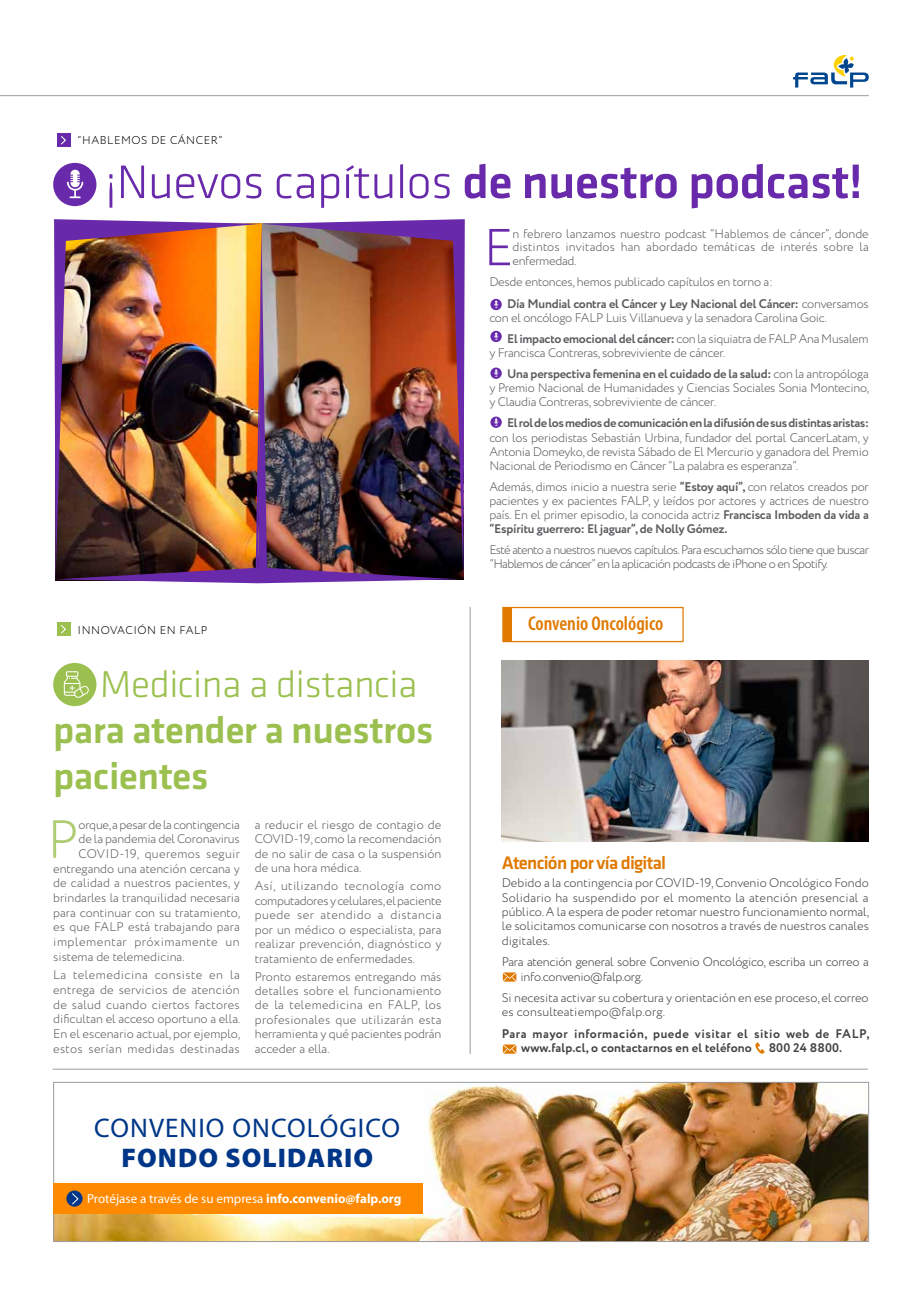
<style>
.page{position:relative;width:922px;height:1294px;background:#fff}
.page>*{position:absolute;margin:0;border:0;box-sizing:border-box;transform-origin:0 0}
.t1{font:300 53.62px "Circe";color:#b0cd74}
.t2{font:300 51.75px "Circe";color:#682aaa}
.t3{font:500 48.75px "Klavika";letter-spacing:-.015em;color:#682aaa}
.t4{font:500 38.75px/46.2px "Klavika";letter-spacing:-.015em;color:#9bc04f}
.t5{font:300 38.75px "Klavika";letter-spacing:-.015em;color:#9bc04f}
.t6{font:27px "Myriad Pro";letter-spacing:.04em;color:#003687}
.t7{font:900 27px "Myriad Pro";letter-spacing:.04em;color:#003687}
.t8{font:600 condensed 20px "Myriad Pro";color:#e07900}
.t9{font:500 18.75px "Klavika";letter-spacing:-.04em;color:#e07900}
.t10{font:13.12px "Myriad Pro";color:#fff}
.t11{font:300 12.5px/14.4px "Circe";letter-spacing:-.02em;color:#5b5b5f;text-align:justify}
.t12{font:300 12.5px/14.4px "Circe";color:#433f40;text-align:justify}
.t13{font:300 12.5px/14.1px "Circe";letter-spacing:-.05em;color:#5b5b5f}
.t14{font:700 12.5px/14.4px "Circe";letter-spacing:.025em;color:#433f40}
.t15{font:300 12.5px "Circe";color:#5b5b5f}
.t16{font:300 12.5px/14.4px "Circe";letter-spacing:-.02em;color:#433f40}
.t17{font:700 12.5px "Circe";letter-spacing:-.035em;color:#5b5b5f}
.t18{font:300 12.5px "Circe";letter-spacing:.01em;color:#5b5b5f}
.t19{font:300 12.5px "Circe";letter-spacing:.005em;color:#5b5b5f}
.t20{font:300 12.5px "Circe";letter-spacing:.045em;color:#5b5b5f}
.t21{font:300 12.5px "Circe";letter-spacing:.025em;color:#5b5b5f}
.t22{font:300 11.25px "Circe";letter-spacing:.05em;color:#000}
.s1{font-weight:300}
.s2{font-weight:700}
</style>
<div class="page">
<svg style="left:793px;top:55px;width:75px;height:33px"></svg>
<hr style="left:0;top:95px;width:868px;height:1px;background:#9c9ba0">
<div style="left:53px;top:163px;width:43px;height:43px;background:#682aaa;border-radius:50%"></div>
<div style="left:57px;top:133px;width:13px;height:14px;background:#682aaa"></div>
<div style="left:57px;top:622px;width:13px;height:14px;background:#9bc04f"></div>
<svg style="left:61px;top:136px;width:5px;height:9px"></svg>
<svg style="left:61px;top:625px;width:5px;height:9px"></svg>
<img style="left:55px;top:1084px;width:811px;height:155px">
<div style="left:53px;top:1082px;width:815px;height:159px;border:1px solid #9c9ba0"></div>
<div style="left:54px;top:1183px;width:369px;height:30px;background:#ff8a00"></div>
<svg style="left:66px;top:1190px;width:17px;height:16px"></svg>
<svg style="left:71px;top:1191px;width:8px;height:14px"></svg>
<hr style="left:52px;top:1068px;width:815px;height:1px;background:#9c9ba0">
<svg style="left:67px;top:170px;width:16px;height:28px"></svg>
<svg style="left:490px;top:299px;width:11px;height:11px"></svg>
<svg style="left:494px;top:300px;width:4px;height:8px"></svg>
<div style="left:490px;top:331px;width:11px;height:11px;background:#682aaa;border-radius:50%"></div>
<svg style="left:494px;top:332px;width:4px;height:8px"></svg>
<svg style="left:490px;top:367px;width:11px;height:12px"></svg>
<svg style="left:494px;top:369px;width:4px;height:8px"></svg>
<svg style="left:490px;top:416px;width:11px;height:12px"></svg>
<svg style="left:494px;top:418px;width:4px;height:8px"></svg>
<img style="left:54px;top:219px;width:207px;height:360px">
<svg style="left:258px;top:225px;width:201px;height:358px;fill:#682aaa"></svg>
<img style="left:262px;top:219px;width:202px;height:360px">
<div style="left:53px;top:663px;width:43px;height:43px;background:#9bc04f;border-radius:50%"></div>
<hr style="left:469px;top:607px;width:1px;height:447px;background:#9c9ba0">
<svg style="left:64px;top:671px;width:25px;height:27px"></svg>
<div style="left:502px;top:607px;width:181px;height:35px;border:1px solid #e07900"></div>
<div style="left:502px;top:607px;width:9px;height:34px;background:#e07900"></div>
<img style="left:501px;top:660px;width:367px;height:181px">
<svg style="left:755px;top:1042px;width:9px;height:11px"></svg>
<svg style="left:502px;top:972px;width:14px;height:9px"></svg>
<svg style="left:502px;top:1044px;width:14px;height:9px"></svg>
<p class="t22" style="left:77px;top:133px;width:146px">“HABLEMOS DE CÁNCER”</p>
<h3 class="t3" style="left:105px;top:155px;width:759px"><span class="s1">¡Nuevos capítulos</span> de nuestro podcast!</h3>
<p class="t22" style="left:77px;top:622px;width:131px">INNOVACIÓN EN FALP</p>
<h3 class="t5" style="left:100px;top:662px;width:319px">Medicina a distancia</h3>
<h3 class="t4" style="left:53px;top:707px;width:382px">para atender a nuestros pacientes</h3>
<h1 class="t1" style="left:47px;top:804px;width:33px">P</h1>
<p class="t11" style="left:79px;top:818px;width:163px">orque, a pesar de la contingencia</p>
<p class="t11" style="left:79px;top:832px;width:163px">de la pandemia del Coronavirus</p>
<p class="t21" style="left:79px;top:845px;width:163px">COVID-19, queremos seguir</p>
<p class="t15" style="left:53px;top:860px;width:188px">entregando una atención cercana y</p>
<p class="t18" style="left:53px;top:874px;width:188px">de calidad a nuestros pacientes, y</p>
<p class="t15" style="left:53px;top:889px;width:188px">brindarles la tranquilidad necesaria</p>
<p class="t19" style="left:53px;top:904px;width:189px">para continuar con su tratamiento,</p>
<p class="t18" style="left:53px;top:918px;width:188px">es que FALP está trabajando para</p>
<p class="t20" style="left:53px;top:933px;width:188px">implementar próximamente un</p>
<p class="t15" style="left:53px;top:948px;width:133px">sistema de telemedicina.</p>
<p class="t11" style="left:53px;top:967px;width:189px;line-height:14.8px">La telemedicina consiste en la entrega de servicios de atención de salud cuando ciertos factores dificultan el acceso oportuno a ella.<br>En el escenario actual, por ejemplo, estos serían medidas destinadas</p>
<p class="t11" style="left:255px;top:817px;width:188px">a reducir el riesgo de contagio de COVID-19, como la recomendación de no salir de casa o la suspensión de una hora médica.</p>
<p class="t11" style="left:255px;top:879px;width:188px">Así, utilizando tecnología como computadores y celulares,el paciente puede ser atendido a distancia por un médico o especialista, para realizar prevención, diagnóstico y tratamiento de enfermedades.</p>
<p class="t11" style="left:255px;top:969px;width:188px">Pronto estaremos entregando más detalles sobre el funcionamiento de la telemedicina en FALP, los profesionales que utilizarán esta herramienta y qué pacientes podrán acceder a ella.</p>
<h3 class="t6" style="left:94px;top:1111px;width:307px">CONVENIO ONCOLÓGICO</h3>
<h3 class="t7" style="left:121px;top:1142px;width:253px">FONDO SOLIDARIO</h3>
<p class="t10" style="left:87px;top:1190px;width:316px">Protéjase a través de su empresa <span class="s2">info.convenio@falp.org</span></p>
<h2 class="t2" style="left:483px;top:213px;width:31px">E</h2>
<p class="t11" style="left:512px;top:227px;width:358px;line-height:13.8px">n febrero lanzamos nuestro podcast “Hablemos de cáncer”, donde distintos invitados han abordado temáticas de interés sobre la enfermedad.</p>
<p class="t11" style="left:507px;top:272px;width:363px;line-height:21.1px;text-indent:-18px">Desde entonces, hemos publicado capítulos en torno a:<br><span class="s2">Día Mundial contra el Cáncer y Ley Nacional del Cáncer:</span> conversamos</p>
<p class="t11" style="left:507px;top:307px;width:363px;line-height:21.1px;text-indent:-18px">con el oncólogo FALP Luis Villanueva y la senadora Carolina Goic.<br><span class="s2">El impacto emocional del cáncer:</span> con la siquiatra de FALP Ana Musalem</p>
<p class="t11" style="left:507px;top:342px;width:363px;line-height:21.1px;text-indent:-18px">y Francisca Contreras, sobreviviente de cáncer.<br><span class="s2">Una perspectiva femenina en el cuidado de la salud:</span> con la antropóloga</p>
<p class="t11" style="left:489px;top:381px;width:381px">y Premio Nacional de Humanidades y Ciencias Sociales Sonia Montecino, y Claudia Contreras, sobreviviente de cáncer.</p>
<p class="t17" style="left:507px;top:415px;width:363px">El rol de los medios de comunicación en la difusión de sus distintas aristas:</p>
<p class="t11" style="left:489px;top:430px;width:381px">con los periodistas Sebastián Urbina, fundador del portal CancerLatam, y Antonia Domeyko, de revista Sábado de El Mercurio y ganadora del Premio Nacional de Periodismo en Cáncer “La palabra es esperanza”.</p>
<p class="t11" style="left:489px;top:480px;width:381px">Además, dimos inicio a nuestra serie <span class="s2">“Estoy aquí”,</span> con relatos creados por pacientes y ex pacientes FALP, y leídos por actores y actrices de nuestro país. En el primer episodio, la conocida actriz <span class="s2">Francisca Imboden da vida a “Espíritu guerrero: El jaguar”, de Nolly Gómez.</span></p>
<p class="t13" style="left:489px;top:543px;width:381px">Esté atento a nuestros nuevos capítulos. Para escucharnos sólo tiene que buscar “Hablemos de cáncer” en la aplicación podcasts de iPhone o en Spotify.</p>
<h3 class="t8" style="left:528px;top:612px;width:137px">Convenio Oncológico</h3>
<h3 class="t9" style="left:501px;top:852px;width:166px">Atención por vía digital</h3>
<p class="t12" style="left:501px;top:876px;width:369px">Debido a la contingencia por COVID-19, Convenio Oncológico Fondo Solidario ha suspendido por el momento la atención presencial a público. A la espera de poder retomar nuestro funcionamiento normal, le solicitamos comunicarse con nosotros a través de nuestros canales digitales.</p>
<p class="t16" style="left:520px;top:955px;width:349px;text-indent:-19px">Para atención general sobre Convenio Oncológico, escriba un correo a info.convenio@falp.org.</p>
<p class="t12" style="left:501px;top:990px;width:368px">Si necesita activar su cobertura y orientación en ese proceso, el correo es consulteatiempo@falp.org.</p>
<p class="t14" style="left:521px;top:1026px;width:349px;text-indent:-19px">Para mayor información, puede visitar el sitio web de FALP, www.falp.cl, o contactarnos en el teléfono</p>
<p class="t14" style="left:768px;top:1041px;width:75px">800 24 8800.</p>
</div>
